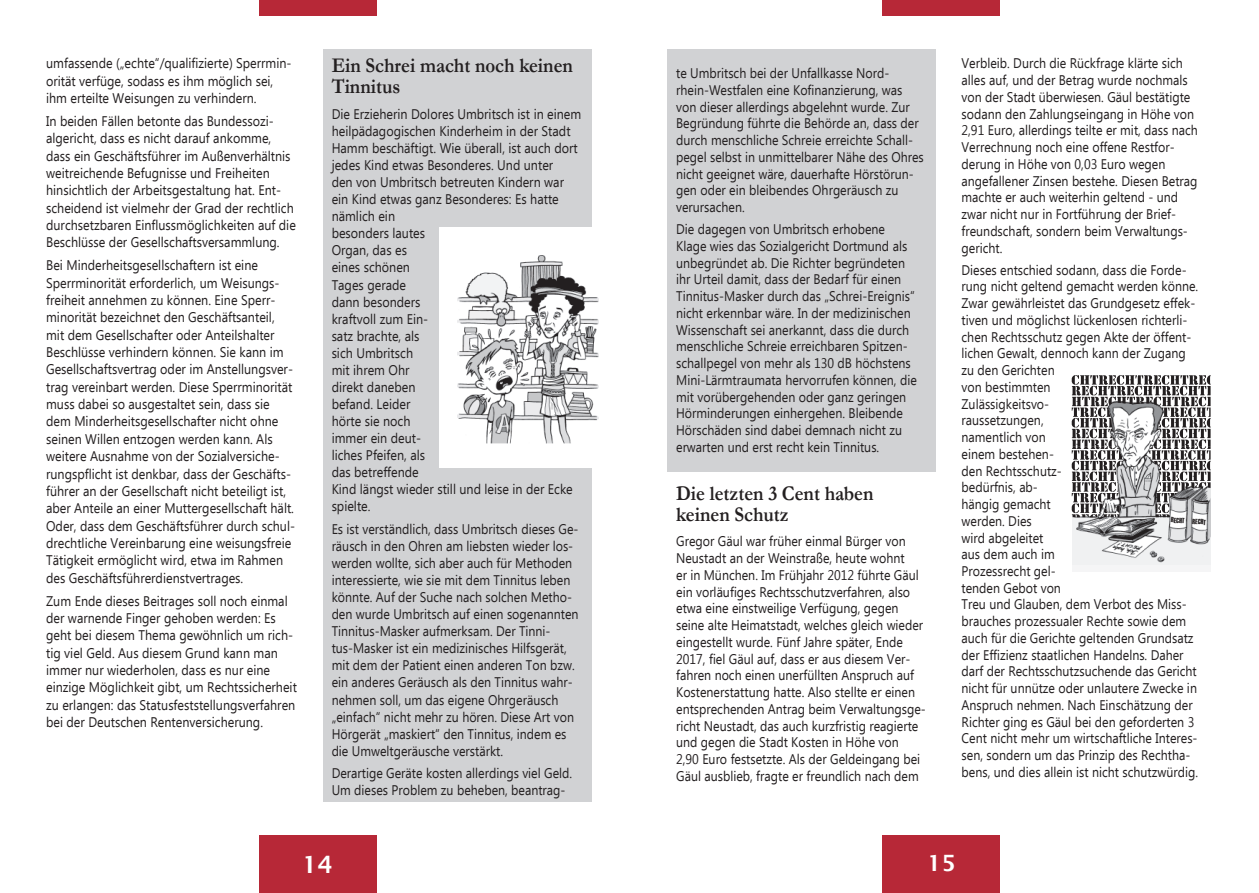
<style>
.page{position:relative;width:1259px;height:893px;background:#fff}
.page>*{position:absolute;margin:0;border:0;box-sizing:border-box;transform-origin:0 0}
.t1{font:600 24px "Lucida Sans";color:#fff}
.t2{font:600 22.5px "Lucida Sans";color:#fff}
.t3{font:700 21px/21.3px "Garamond";color:#231f20;scale:.9 1}
.t4{font:13.95px/16.8px "Ebrima";color:#231f20;scale:.89 1}
.t5{font:13.95px/17.4px "Ebrima";color:#231f20;scale:.9 1}
.t6{font:7.5px "Haettenschweiler";color:#231f20}
</style>
<div class="page">
<div style="left:259px;top:0;width:117px;height:16px;background:#b72837"></div>
<div style="left:882px;top:0;width:118px;height:16px;background:#b72837"></div>
<div style="left:259px;top:835px;width:117px;height:58px;background:#b72837"></div>
<div style="left:882px;top:835px;width:118px;height:58px;background:#b72837"></div>
<div style="left:323px;top:49px;width:268px;height:753px;background:#d1d2d4"></div>
<div style="left:667px;top:49px;width:269px;height:422px;background:#d1d2d4"></div>
<div style="left:439px;top:227px;width:165px;height:241px;background:#fff"></div>
<img style="left:457px;top:255px;width:142px;height:189px">
<img style="left:1072px;top:517px;width:138px;height:48px">
<svg style="left:1071px;top:375px;width:139px;height:142px"></svg>
<div style="left:1072px;top:565px;width:138px;height:7px;background:#f5f5f6"></div>
<p class="t5" style="left:46px;top:56px;width:274px">umfassende („echte“/qualifizierte) Sperrmin&shy;orität verfüge, sodass es ihm möglich sei, ihm erteilte Weisungen zu verhindern.</p>
<p class="t5" style="left:46px;top:113px;width:279px">In beiden Fällen betonte das Bundessozi&shy;algericht, dass es nicht darauf ankomme, dass ein Geschäftsführer im Außenverhältnis weitreichende Befugnisse und Freiheiten hinsichtlich der Arbeitsgestaltung hat. Ent&shy;scheidend ist vielmehr der Grad der rechtlich durchsetzbaren Einflussmöglichkeiten auf die Beschlüsse der Gesellschaftsversammlung.</p>
<p class="t5" style="left:46px;top:257px;width:278px">Bei Minderheitsgesellschaftern ist eine Sperrminorität erforderlich, um Weisungs&shy;freiheit annehmen zu können. Eine Sperr&shy;minorität bezeichnet den Geschäftsanteil, mit dem Gesellschafter oder Anteilshalter Beschlüsse verhindern können. Sie kann im Gesellschaftsvertrag oder im Anstellungsver&shy;trag vereinbart werden. Diese Sperrminorität muss dabei so ausgestaltet sein, dass sie dem Minderheitsgesellschafter nicht ohne seinen Willen entzogen werden kann. Als weitere Ausnahme von der Sozialversiche&shy;rungspflicht ist denkbar, dass der Geschäfts&shy;führer an der Gesellschaft nicht beteiligt ist, aber Anteile an einer Muttergesellschaft hält.<br>Oder, dass dem Geschäftsführer durch schul&shy;drechtliche Vereinbarung eine weisungsfreie Tätigkeit ermöglicht wird, etwa im Rahmen des Geschäftsführerdienstvertrages.</p>
<p class="t5" style="left:46px;top:593px;width:280px">Zum Ende dieses Beitrages soll noch einmal der warnende Finger gehoben werden: Es geht bei diesem Thema gewöhnlich um rich&shy;tig viel Geld. Aus diesem Grund kann man immer nur wiederholen, dass es nur eine einzige Möglichkeit gibt, um Rechtssicherheit zu erlangen: das Statusfeststellungsverfahren bei der Deutschen Rentenversicherung.</p>
<h3 class="t3" style="left:332px;top:55px;width:270px">Ein Schrei macht noch keinen<br>Tinnitus</h3>
<p class="t5" style="left:332px;top:106px;width:279px">Die Erzieherin Dolores Umbritsch ist in einem heilpädagogischen Kinderheim in der Stadt<br>Hamm beschäftigt. Wie überall, ist auch dort jedes Kind etwas Besonderes. Und unter<br>den von Umbritsch betreuten Kindern war ein Kind etwas ganz Besonderes: Es hatte nämlich ein<br>besonders lautes<br>Organ, das es<br>eines schönen<br>Tages gerade<br>dann besonders<br>kraftvoll zum Ein-<br>satz brachte, als<br>sich Umbritsch<br>mit ihrem Ohr<br>direkt daneben<br>befand. Leider<br>hörte sie noch<br>immer ein deut-<br>liches Pfeifen, als<br>das betreffende<br>Kind längst wieder still und leise in der Ecke spielte.</p>
<p class="t4" style="left:332px;top:521px;width:279px">Es ist verständlich, dass Umbritsch dieses Ge&shy;räusch in den Ohren am liebsten wieder los&shy;werden wollte, sich aber auch für Methoden interessierte, wie sie mit dem Tinnitus leben könnte. Auf der Suche nach solchen Metho&shy;den wurde Umbritsch auf einen sogenannten Tinnitus-Masker aufmerksam. Der Tinni&shy;tus-Masker ist ein medizinisches Hilfsgerät, mit dem der Patient einen anderen Ton bzw. ein anderes Geräusch als den Tinnitus wahr&shy;nehmen soll, um das eigene Ohrgeräusch „einfach“ nicht mehr zu hören. Diese Art von Hörgerät „maskiert“ den Tinnitus, indem es die Umweltgeräusche verstärkt.</p>
<p class="t4" style="left:332px;top:765px;width:272px">Derartige Geräte kosten allerdings viel Geld.<br>Um dieses Problem zu beheben, beantrag-</p>
<p class="t4" style="left:676px;top:66px;width:280px">te Umbritsch bei der Unfallkasse Nord&shy;rhein-Westfalen eine Kofinanzierung, was von dieser allerdings abgelehnt wurde. Zur Begründung führte die Behörde an, dass der durch menschliche Schreie erreichte Schall&shy;pegel selbst in unmittelbarer Nähe des Ohres nicht geeignet wäre, dauerhafte Hörstörun&shy;gen oder ein bleibendes Ohrgeräusch zu verursachen.</p>
<p class="t4" style="left:676px;top:222px;width:272px">Die dagegen von Umbritsch erhobene Klage wies das Sozialgericht Dortmund als unbegründet ab. Die Richter begründeten ihr Urteil damit, dass der Bedarf für einen Tinnitus-Masker durch das „Schrei-Ereignis“ nicht erkennbar wäre. In der medizinischen Wissenschaft sei anerkannt, dass die durch menschliche Schreie erreichbaren Spitzen&shy;schallpegel von mehr als 130 dB höchstens Mini-Lärmtraumata hervorrufen können, die mit vorübergehenden oder ganz geringen Hörminderungen einhergehen. Bleibende Hörschäden sind dabei demnach nicht zu erwarten und erst recht kein Tinnitus.</p>
<h3 class="t3" style="left:676px;top:483px;width:221px">Die letzten 3 Cent haben keinen Schutz</h3>
<p class="t4" style="left:676px;top:534px;width:282px">Gregor Gäul war früher einmal Bürger von Neustadt an der Weinstraße, heute wohnt<br>er in München. Im Frühjahr 2012 führte Gäul ein vorläufiges Rechtsschutzverfahren, also etwa eine einstweilige Verfügung, gegen seine alte Heimatstadt, welches gleich wieder eingestellt wurde. Fünf Jahre später, Ende 2017, fiel Gäul auf, dass er aus diesem Ver&shy;fahren noch einen unerfüllten Anspruch auf Kostenerstattung hatte. Also stellte er einen entsprechenden Antrag beim Verwaltungsge&shy;richt Neustadt, das auch kurzfristig reagierte und gegen die Stadt Kosten in Höhe von<br>2,90 Euro festsetzte. Als der Geldeingang bei Gäul ausblieb, fragte er freundlich nach dem</p>
<p class="t4" style="left:961px;top:56px;width:267px">Verbleib. Durch die Rückfrage klärte sich alles auf, und der Betrag wurde nochmals von der Stadt überwiesen. Gäul bestätigte sodann den Zahlungseingang in Höhe von 2,91 Euro, allerdings teilte er mit, dass nach Verrechnung noch eine offene Restfor&shy;derung in Höhe von 0,03 Euro wegen angefallener Zinsen bestehe. Diesen Betrag machte er auch weiterhin geltend - und zwar nicht nur in Fortführung der Brief&shy;freundschaft, sondern beim Verwaltungs&shy;gericht.</p>
<p class="t4" style="left:961px;top:262px;width:267px">Dieses entschied sodann, dass die Forde&shy;rung nicht geltend gemacht werden könne.<br>Zwar gewährleistet das Grundgesetz effek&shy;tiven und möglichst lückenlosen richterli&shy;chen Rechtsschutz gegen Akte der öffent&shy;lichen Gewalt, dennoch kann der Zugang zu den Gerichten<br>von bestimmten<br>Zulässigkeitsvo-<br>raussetzungen,<br>namentlich von<br>einem bestehen-<br>den Rechtsschutz-<br>bedürfnis, ab-<br>hängig gemacht<br>werden. Dies<br>wird abgeleitet<br>aus dem auch im<br>Prozessrecht gel-<br>tenden Gebot von<br>Treu und Glauben, dem Verbot des Miss&shy;brauches prozessualer Rechte sowie dem auch für die Gerichte geltenden Grundsatz der Effizienz staatlichen Handelns. Daher darf der Rechtsschutzsuchende das Gericht nicht für unnütze oder unlautere Zwecke in<br>Anspruch nehmen. Nach Einschätzung der<br>Richter ging es Gäul bei den geforderten 3<br>Cent nicht mehr um wirtschaftliche Interes&shy;sen, sondern um das Prinzip des Rechtha&shy;bens, und dies allein ist nicht schutzwürdig.</p>
<p class="t6" style="left:1171px;top:515px;width:37px;rotate:4deg">RECHT RECHT</p>
<h1 class="t1" style="left:302px;top:850px;width:32px">14</h1>
<h2 class="t2" style="left:927px;top:850px;width:30px">15</h2>
</div>
